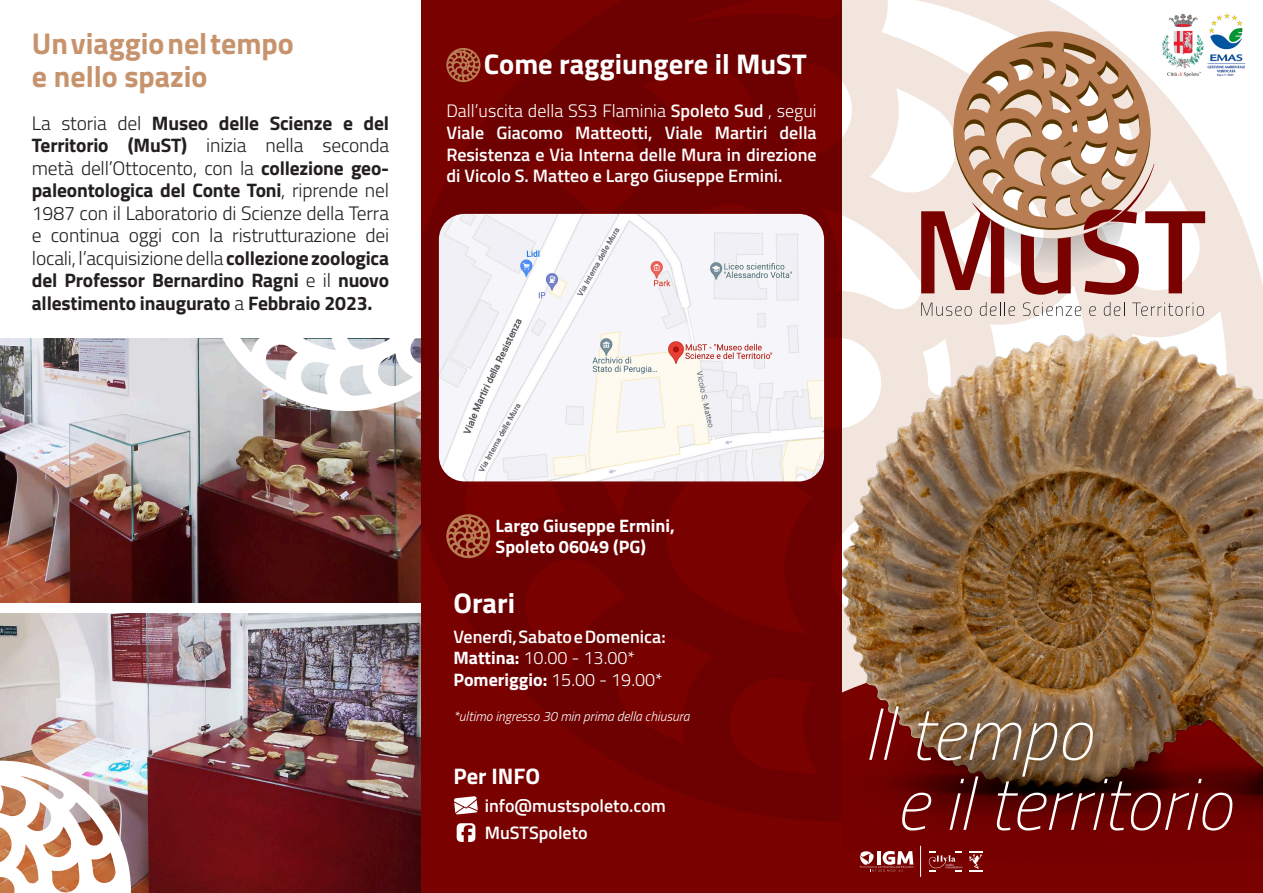
<style>
.page{position:relative;width:1263px;height:893px;background:#fff}
.page>*{position:absolute;margin:0;border:0;box-sizing:border-box;transform-origin:0 0}
.t1{font:italic 100 73.2px/70.1px "Titillium";color:#fff}
.t2{font:700 30px/33px "Titillium";color:#c7936d}
.t3{font:700 28.5px "Titillium";color:#fff}
.t4{font:700 22.5px "Titillium";color:#fff}
.t5{font:300 19.5px/22.5px "Titillium";letter-spacing:-.01em;color:#231f20;text-align:justify}
.t6{font:600 18px/21.6px "Titillium";color:#fff}
.t7{font:700 18px/21.6px "Titillium";color:#fff}
.t8{font:italic 300 13.5px "Titillium";color:#fff}
.s1{font-weight:700}
.s2{font-weight:300}
</style>
<div class="page">
<img style="left:0;top:338px;width:421px;height:265px">
<img style="left:0;top:613px;width:421px;height:280px">
<svg style="left:203px;top:338px;width:218px;height:74px"></svg>
<img style="left:0;top:743px;width:132px;height:150px">
<svg style="left:842px;top:0;width:421px;height:324px;fill:#f1e5dd"></svg>
<div style="left:421px;top:0;width:421px;height:893px;background:#790100"></div>
<svg style="left:421px;top:0;width:421px;height:821px;fill:#6d0000"></svg>
<div style="left:842px;top:810px;width:421px;height:82px;background:#760000"></div>
<img style="left:842px;top:324px;width:421px;height:486px">
<svg style="left:921px;top:31px;width:284px;height:264px"></svg>
<svg style="left:921px;top:303px;width:51px;height:13px"></svg>
<svg style="left:980px;top:302px;width:35px;height:14px"></svg>
<svg style="left:1023px;top:302px;width:58px;height:14px"></svg>
<svg style="left:1089px;top:306px;width:7px;height:10px"></svg>
<svg style="left:1104px;top:302px;width:21px;height:14px"></svg>
<svg style="left:1132px;top:303px;width:72px;height:13px"></svg>
<img style="left:1158px;top:11px;width:90px;height:68px">
<svg style="left:929px;top:851px;width:33px;height:21px"></svg>
<svg style="left:969px;top:851px;width:13px;height:21px"></svg>
<svg style="left:859px;top:851px;width:54px;height:21px"></svg>
<hr style="left:920px;top:846px;width:1px;height:31px;background:#fff">
<svg style="left:446px;top:48px;width:34px;height:34px"></svg>
<img style="left:439px;top:214px;width:385px;height:267px">
<svg style="left:446px;top:514px;width:44px;height:44px"></svg>
<svg style="left:453px;top:796px;width:26px;height:19px"></svg>
<div style="left:457px;top:823px;width:18px;height:19px;background:#fff;border-radius:4px"></div>
<svg style="left:461px;top:825px;width:11px;height:17px"></svg>
<h2 class="t2" style="left:32px;top:25px;width:264px">Un viaggio nel tempo e nello spazio</h2>
<p class="t5" style="left:32px;top:111px;width:359px">La storia del <span class="s1">Museo delle Scienze e del Territorio (MuST)</span> inizia nella seconda metà dell’Ottocento, con la <span class="s1">collezione geo&shy;paleontologica del Conte Toni</span>, riprende nel 1987 con il Laboratorio di Scienze della Terra e continua oggi con la ristrutturazione dei locali, l’acquisizione della <span class="s1">collezione zoologica del Professor Bernardino Ragni</span> e il <span class="s1">nuovo allestimento inaugurato</span> a <span class="s1">Febbraio 2023.</span></p>
<h3 class="t3" style="left:484px;top:42px;width:324px">Come raggiungere il MuST</h3>
<p class="t6" style="left:446px;top:99px;width:372px;text-align:justify"><span class="s2">Dall’uscita della SS3 Flaminia</span> Spoleto Sud <span class="s2">, segui </span>Viale Giacomo Matteotti, Viale Martiri della Resistenza e Via Interna delle Mura in direzione di Vicolo S. Matteo e Largo Giuseppe Ermini.</p>
<p class="t7" style="left:496px;top:514px;width:181px">Largo Giuseppe Ermini,<br>Spoleto 06049 (PG)</p>
<h3 class="t3" style="left:453px;top:581px;width:63px">Orari</h3>
<p class="t6" style="left:453px;top:625px;width:214px">Venerdì, Sabato e Domenica:<br><span class="s1">Mattina:</span> <span class="s2">10.00 - 13.00*<br></span><span class="s1">Pomeriggio:</span> <span class="s2">15.00 - 19.00*</span></p>
<p class="t8" style="left:453px;top:706px;width:237px">*ultimo ingresso 30 min prima della chiusura</p>
<p class="t4" style="left:453px;top:759px;width:88px">Per INFO</p>
<p class="t6" style="left:485px;top:791px;width:183px;line-height:27px">info@mustspoleto.com<br>MuSTSpoleto</p>
<h1 class="t1" style="left:895px;top:696px;width:338px;text-indent:-32px">Il tempo<br>e il territorio</h1>
</div>
